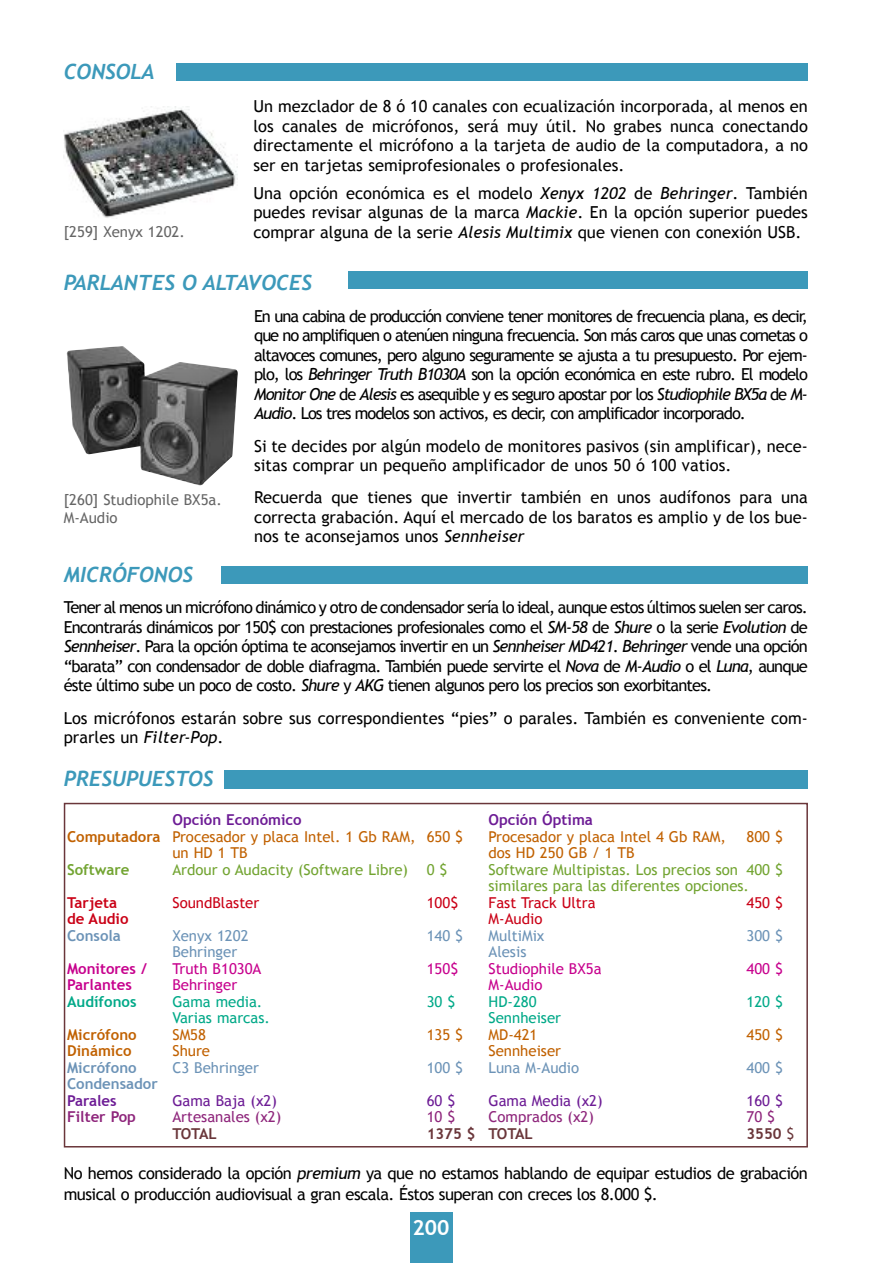
<style>
.page{position:relative;width:893px;height:1263px;background:#fff}
.page>*{position:absolute;margin:0;border:0;box-sizing:border-box;transform-origin:0 0}
.t1{font:italic 700 21px "Trebuchet";color:#3c99ba}
.t2{font:700 21px "Trebuchet MS";color:#fff}
.t3{font:16.5px/19.5px "Trebuchet MS";color:#000;text-align:justify}
.t4{font:16.5px/21px "Trebuchet MS";letter-spacing:-.03em;color:#000}
.t5{font:15px "Trebuchet MS";color:#c16100}
.t6{font:15px/16.5px "Trebuchet MS";color:#72a431}
.t7{font:15px "Trebuchet MS";color:#6c93b7}
.t8{font:15px "Trebuchet MS";color:#c7008d}
.t9{font:15px "Trebuchet MS";color:#00a988}
.t10{font:15px/18px "Trebuchet MS";color:#666}
.t11{font:15px "Trebuchet MS";color:#ca0016}
.t12{font:700 15px "Trebuchet MS";color:#6d1c95}
.t13{font:15px "Trebuchet MS";color:#8e257b}
.t14{font:15px "Trebuchet MS";color:#6d1c95}
.t15{font:700 15px "Trebuchet MS";color:#6c93b7}
.t16{font:700 15px "Trebuchet MS";color:#6a363a}
.t17{font:700 15px "Trebuchet MS";color:#c7008d}
.t18{font:700 15px "Trebuchet MS";color:#c16100}
.t19{font:700 15px "Trebuchet MS";color:#ca0016}
.t20{font:700 15px "Trebuchet MS";color:#00a988}
.t21{font:700 15px "Trebuchet MS";color:#8e257b}
.t22{font:700 15px "Trebuchet MS";color:#72a431}
.s1{font-style:italic}
.s2{font-weight:700}
.s3{font-weight:400}
</style>
<div class="page">
<div style="left:410px;top:1212px;width:42px;height:51px;background:#3c99ba"></div>
<img style="left:64px;top:106px;width:173px;height:112px">
<img style="left:67px;top:346px;width:171px;height:139px">
<div style="left:176px;top:64px;width:632px;height:17px;background:#3c99ba"></div>
<div style="left:349px;top:271px;width:459px;height:17px;background:#3c99ba"></div>
<div style="left:221px;top:567px;width:587px;height:17px;background:#3c99ba"></div>
<div style="left:64px;top:803px;width:744px;height:344px;border:2px solid #6a363a"></div>
<div style="left:225px;top:770px;width:583px;height:19px;background:#3c99ba"></div>
<p class="t1" style="left:64px;top:60px;width:92px">CONSOLA</p>
<p class="t3" style="left:253px;top:97px;width:556px">Un mezclador de 8 ó 10 canales con ecualización incorporada, al menos en los canales de micrófonos, será muy útil. No grabes nunca conectando directamente el micrófono a la tarjeta de audio de la computadora, a no ser en tarjetas semiprofesionales o profesionales.</p>
<p class="t3" style="left:253px;top:183px;width:556px">Una opción económica es el modelo <span class="s1">Xenyx 1202</span> de <span class="s1">Behringer</span>. También puedes revisar algunas de la marca <span class="s1">Mackie</span>. En la opción superior puedes comprar alguna de la serie <span class="s1">Alesis Multimix</span> que vienen con conexión USB.</p>
<p class="t1" style="left:64px;top:270px;width:250px">PARLANTES O ALTAVOCES</p>
<p class="t3" style="left:254px;top:306px;width:555px">En una cabina de producción conviene tener monitores de frecuencia plana, es decir, que no amplifiquen o atenúen ninguna frecuencia. Son más caros que unas cornetas o altavoces comunes, pero alguno seguramente se ajusta a tu presupuesto. Por ejem&shy;plo, los <span class="s1">Behringer Truth B1030A</span> son la opción económica en este rubro. El modelo <span class="s1">Monitor One</span> de <span class="s1">Alesis</span> es asequible y es seguro apostar por los <span class="s1">Studiophile BX5a</span> de <span class="s1">M-Audio</span>. Los tres modelos son activos, es decir, con amplificador incorporado.</p>
<p class="t3" style="left:254px;top:436px;width:555px">Si te decides por algún modelo de monitores pasivos (sin amplificar), nece&shy;sitas comprar un pequeño amplificador de unos 50 ó 100 vatios.</p>
<p class="t3" style="left:254px;top:488px;width:555px">Recuerda que tienes que invertir también en unos audífonos para una correcta grabación. Aquí el mercado de los baratos es amplio y de los bue&shy;nos te aconsejamos unos <span class="s1">Sennheiser</span></p>
<p class="t1" style="left:64px;top:563px;width:131px">MICRÓFONOS</p>
<p class="t3" style="left:64px;top:598px;width:746px">Tener al menos un micrófono dinámico y otro de condensador sería lo ideal, aunque estos últimos suelen ser caros.<br>Encontrarás dinámicos por 150$ con prestaciones profesionales como el <span class="s1">SM-58</span> de <span class="s1">Shure</span> o la serie <span class="s1">Evolution</span> de <span class="s1">Sennheiser</span>. Para la opción óptima te aconsejamos invertir en un <span class="s1">Sennheiser MD421</span>. <span class="s1">Behringer</span> vende una opción “barata” con condensador de doble diafragma. También puede servirte el <span class="s1">Nova</span> de <span class="s1">M-Audio</span> o el <span class="s1">Luna</span>, aunque éste último sube un poco de costo. <span class="s1">Shure</span> y <span class="s1">AKG</span> tienen algunos pero los precios son exorbitantes.</p>
<p class="t3" style="left:64px;top:708px;width:746px">Los micrófonos estarán sobre sus correspondientes “pies” o parales. También es conveniente com&shy;prarles un <span class="s1">Filter-Pop</span>.</p>
<p class="t10" style="left:64px;top:223px;width:123px">[259] Xenyx 1202.</p>
<p class="t10" style="left:64px;top:491px;width:160px">[260] Studiophile BX5a.<br>M-Audio</p>
<p class="t1" style="left:64px;top:766px;width:151px">PRESUPUESTOS</p>
<p class="t12" style="left:172px;top:811px;width:131px">Opción Económico</p>
<p class="t12" style="left:488px;top:811px;width:106px">Opción Óptima</p>
<p class="t5" style="left:67px;top:828px;width:398px"><span class="s2">Computadora</span> Procesador y placa Intel. 1 Gb RAM, 650 $</p>
<p class="t5" style="left:488px;top:828px;width:239px">Procesador y placa Intel 4 Gb RAM,</p>
<p class="t5" style="left:746px;top:828px;width:38px">800 $</p>
<p class="t5" style="left:172px;top:844px;width:77px">un HD 1 TB</p>
<p class="t5" style="left:488px;top:844px;width:148px">dos HD 250 GB / 1 TB</p>
<p class="t22" style="left:67px;top:861px;width:64px">Software</p>
<p class="t6" style="left:172px;top:861px;width:276px">Ardour o Audacity (Software Libre) 0 $</p>
<p class="t6" style="left:488px;top:861px;width:296px">Software Multipistas. Los precios son 400 $ similares para las diferentes opciones.</p>
<p class="t19" style="left:67px;top:894px;width:51px">Tarjeta</p>
<p class="t11" style="left:172px;top:894px;width:88px">SoundBlaster</p>
<p class="t11" style="left:427px;top:894px;width:33px">100$</p>
<p class="t11" style="left:488px;top:894px;width:109px">Fast Track Ultra</p>
<p class="t11" style="left:746px;top:894px;width:38px">450 $</p>
<p class="t19" style="left:67px;top:910px;width:63px">de Audio</p>
<p class="t11" style="left:488px;top:910px;width:55px">M-Audio</p>
<p class="t15" style="left:67px;top:927px;width:55px">Consola</p>
<p class="t7" style="left:172px;top:927px;width:78px">Xenyx 1202</p>
<p class="t7" style="left:427px;top:927px;width:38px">140 $</p>
<p class="t7" style="left:488px;top:927px;width:57px">MultiMix</p>
<p class="t7" style="left:746px;top:927px;width:38px">300 $</p>
<p class="t7" style="left:172px;top:943px;width:66px">Behringer</p>
<p class="t7" style="left:488px;top:943px;width:39px">Alesis</p>
<p class="t17" style="left:67px;top:960px;width:81px">Monitores /</p>
<p class="t8" style="left:172px;top:960px;width:91px">Truth B1030A</p>
<p class="t8" style="left:427px;top:960px;width:33px">150$</p>
<p class="t8" style="left:488px;top:960px;width:115px">Studiophile BX5a</p>
<p class="t8" style="left:746px;top:960px;width:38px">400 $</p>
<p class="t17" style="left:67px;top:976px;width:66px">Parlantes</p>
<p class="t8" style="left:172px;top:976px;width:66px">Behringer</p>
<p class="t8" style="left:488px;top:976px;width:55px">M-Audio</p>
<p class="t20" style="left:67px;top:993px;width:71px">Audífonos</p>
<p class="t9" style="left:172px;top:993px;width:91px">Gama media.</p>
<p class="t9" style="left:427px;top:993px;width:30px">30 $</p>
<p class="t9" style="left:488px;top:993px;width:50px">HD-280</p>
<p class="t9" style="left:746px;top:993px;width:38px">120 $</p>
<p class="t9" style="left:172px;top:1009px;width:99px">Varias marcas.</p>
<p class="t9" style="left:488px;top:1009px;width:74px">Sennheiser</p>
<p class="t18" style="left:67px;top:1026px;width:71px">Micrófono</p>
<p class="t5" style="left:172px;top:1026px;width:35px">SM58</p>
<p class="t5" style="left:427px;top:1026px;width:38px">135 $</p>
<p class="t5" style="left:488px;top:1026px;width:50px">MD-421</p>
<p class="t5" style="left:746px;top:1026px;width:38px">450 $</p>
<p class="t18" style="left:67px;top:1042px;width:66px">Dinámico</p>
<p class="t5" style="left:172px;top:1042px;width:39px">Shure</p>
<p class="t5" style="left:488px;top:1042px;width:74px">Sennheiser</p>
<p class="t15" style="left:67px;top:1059px;width:71px">Micrófono</p>
<p class="t7" style="left:172px;top:1059px;width:88px">C3 Behringer</p>
<p class="t7" style="left:427px;top:1059px;width:38px">100 $</p>
<p class="t7" style="left:488px;top:1059px;width:92px">Luna M-Audio</p>
<p class="t7" style="left:746px;top:1059px;width:38px">400 $</p>
<p class="t15" style="left:67px;top:1075px;width:92px">Condensador</p>
<p class="t12" style="left:67px;top:1092px;width:51px">Parales</p>
<p class="t14" style="left:172px;top:1092px;width:106px">Gama Baja (x2)</p>
<p class="t14" style="left:427px;top:1092px;width:30px">60 $</p>
<p class="t14" style="left:488px;top:1092px;width:116px">Gama Media (x2)</p>
<p class="t14" style="left:746px;top:1092px;width:38px">160 $</p>
<p class="t21" style="left:67px;top:1108px;width:70px">Filter Pop</p>
<p class="t13" style="left:172px;top:1108px;width:110px">Artesanales (x2)</p>
<p class="t13" style="left:427px;top:1108px;width:30px">10 $</p>
<p class="t13" style="left:488px;top:1108px;width:107px">Comprados (x2)</p>
<p class="t13" style="left:746px;top:1108px;width:30px">70 $</p>
<p class="t16" style="left:172px;top:1125px;width:46px">TOTAL</p>
<p class="t16" style="left:427px;top:1125px;width:108px">1375 $ TOTAL</p>
<p class="t16" style="left:746px;top:1125px;width:49px">3550 <span class="s3">$</span></p>
<p class="t4" style="left:64px;top:1162px;width:746px">No hemos considerado la opción <span class="s1">premium</span> ya que no estamos hablando de equipar estudios de grabación musical o producción audiovisual a gran escala. Éstos superan con creces los 8.000 $.</p>
<p class="t2" style="left:413px;top:1215px;width:38px">200</p>
</div>
